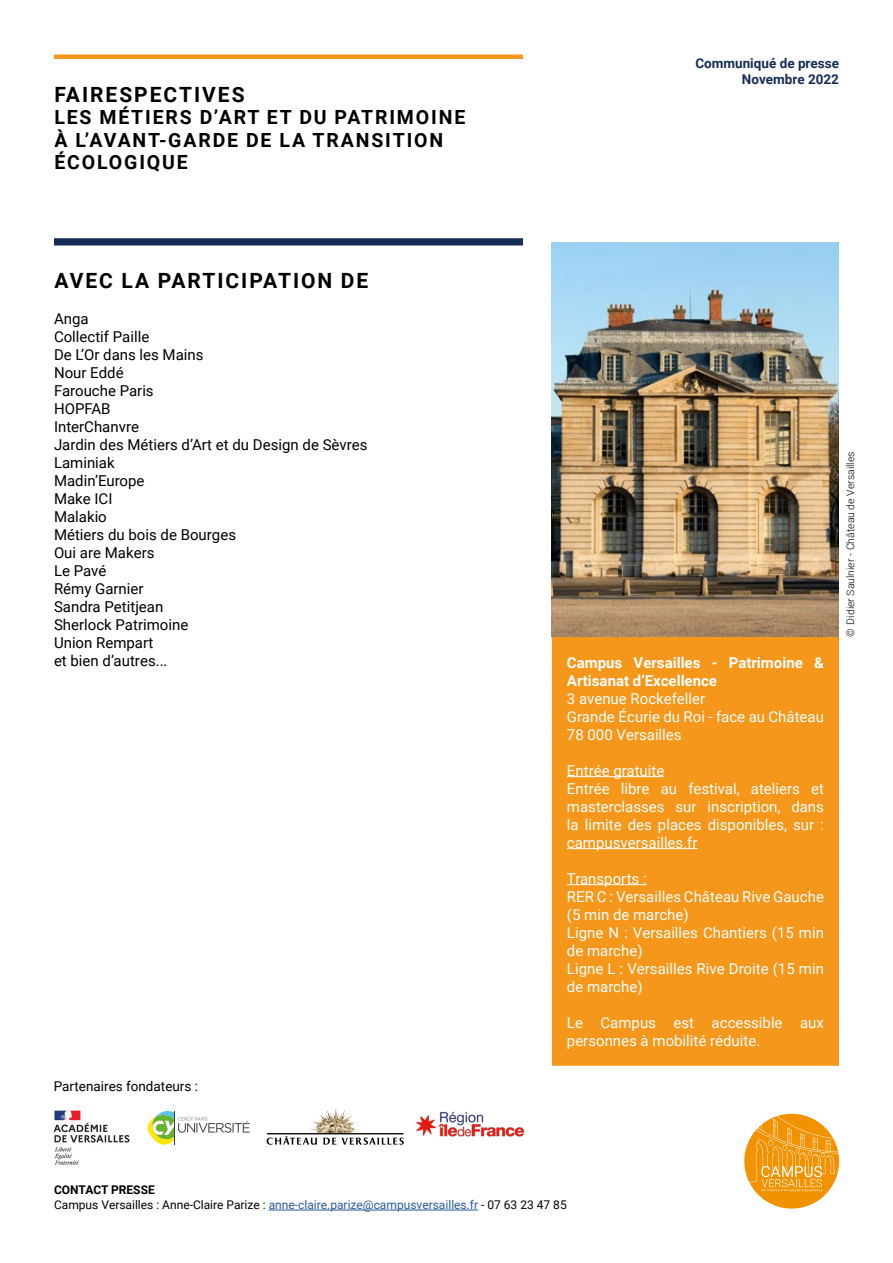
<style>
.page{position:relative;width:893px;height:1263px;background:#fff}
.page>*{position:absolute;margin:0;border:0;box-sizing:border-box;transform-origin:0 0}
.t1{font:700 21px "Roboto";letter-spacing:.095em;color:#000}
.t2{font:700 19.5px/22.5px "Roboto";letter-spacing:.095em;color:#000}
.t3{font:15px/18px "Roboto";color:#fff}
.t4{font:15px/18px "Roboto";color:#000}
.t5{font:700 15px/18px "Roboto";color:#fff}
.t6{font:700 13.5px/16.2px "Roboto";color:#172c56;text-align:right}
.t7{font:13.5px "Roboto";color:#000}
.t8{font:12px/15px "Roboto";color:#000}
.t9{font:300 10.5px "Roboto";color:#000}
.s1{font-weight:700}
.s2{color:#275b9b}
</style>
<div class="page">
<svg style="left:744px;top:1114px;width:95px;height:94px"></svg>
<div style="left:54px;top:54px;width:469px;height:5px;background:#f4971a"></div>
<img style="left:53px;top:1110px;width:77px;height:55px">
<svg style="left:147px;top:1111px;width:103px;height:34px"></svg>
<img style="left:416px;top:1111px;width:109px;height:26px">
<div style="left:559px;top:644px;width:272px;height:414px;background:#f4971a"></div>
<hr style="left:567px;top:776px;width:97px;height:1px;background:#fff">
<hr style="left:567px;top:848px;width:130px;height:1px;background:#fff">
<hr style="left:567px;top:884px;width:80px;height:1px;background:#fff">
<div style="left:552px;top:637px;width:287px;height:429px;border:15px solid #f4971a"></div>
<div style="left:54px;top:238px;width:469px;height:7px;background:#172c56"></div>
<img style="left:552px;top:242px;width:286px;height:395px">
<hr style="left:269px;top:1210px;width:209px;height:1px;background:#275b9b">
<img style="left:310px;top:1109px;width:48px;height:24px">
<svg style="left:267px;top:1133px;width:137px;height:12px"></svg>
<h1 class="t1" style="left:54px;top:79px;width:192px">FAIRESPECTIVES</h1>
<h2 class="t2" style="left:54px;top:105px;width:412px">LES MÉTIERS D’ART ET DU PATRIMOINE<br>À L’AVANT-GARDE DE LA TRANSITION<br>ÉCOLOGIQUE</h2>
<h1 class="t1" style="left:54px;top:266px;width:316px">AVEC LA PARTICIPATION DE</h1>
<p class="t4" style="left:54px;top:309px;width:315px">Anga<br>Collectif Paille<br>De L’Or dans les Mains<br>Nour Eddé<br>Farouche Paris<br>HOPFAB<br>InterChanvre<br>Jardin des Métiers d’Art et du Design de Sèvres<br>Laminiak<br>Madin’Europe<br>Make ICI<br>Malakio<br>Métiers du bois de Bourges<br>Oui are Makers<br>Le Pavé<br>Rémy Garnier<br>Sandra Petitjean<br>Sherlock Patrimoine<br>Union Rempart<br>et bien d’autres...</p>
<p class="t7" style="left:54px;top:1077px;width:146px">Partenaires fondateurs :</p>
<p class="t6" style="left:695px;top:55px;width:145px">Communiqué de presse<br>Novembre 2022</p>
<p class="t5" style="left:567px;top:653px;width:258px">Campus Versailles - Patrimoine &amp;<br>Artisanat d’Excellence</p>
<p class="t3" style="left:567px;top:689px;width:259px">3 avenue Rockefeller<br>Grande Écurie du Roi - face au Château<br>78 000 Versailles</p>
<p class="t3" style="left:567px;top:761px;width:259px">Entrée gratuite<br>Entrée libre au festival, ateliers et masterclasses sur inscription, dans la limite des places disponibles, sur : campusversailles.fr</p>
<p class="t3" style="left:567px;top:869px;width:259px">Transports :<br>RER C : Versailles Château Rive Gauche (5 min de marche)<br>Ligne N : Versailles Chantiers (15 min de marche)<br>Ligne L : Versailles Rive Droite (15 min de marche)</p>
<p class="t3" style="left:567px;top:1013px;width:259px">Le Campus est accessible aux personnes à mobilité réduite.</p>
<p class="t9" style="left:843px;top:637px;width:187px;rotate:-90deg">© Didier Saulnier - Château de Versailles</p>
<p class="t8" style="left:54px;top:1182px;width:514px"><span class="s1">CONTACT PRESSE<br></span>Campus Versailles : Anne-Claire Parize : <span class="s2">anne-claire.parize@campusversailles.fr</span> - 07 63 23 47 85</p>
</div>
